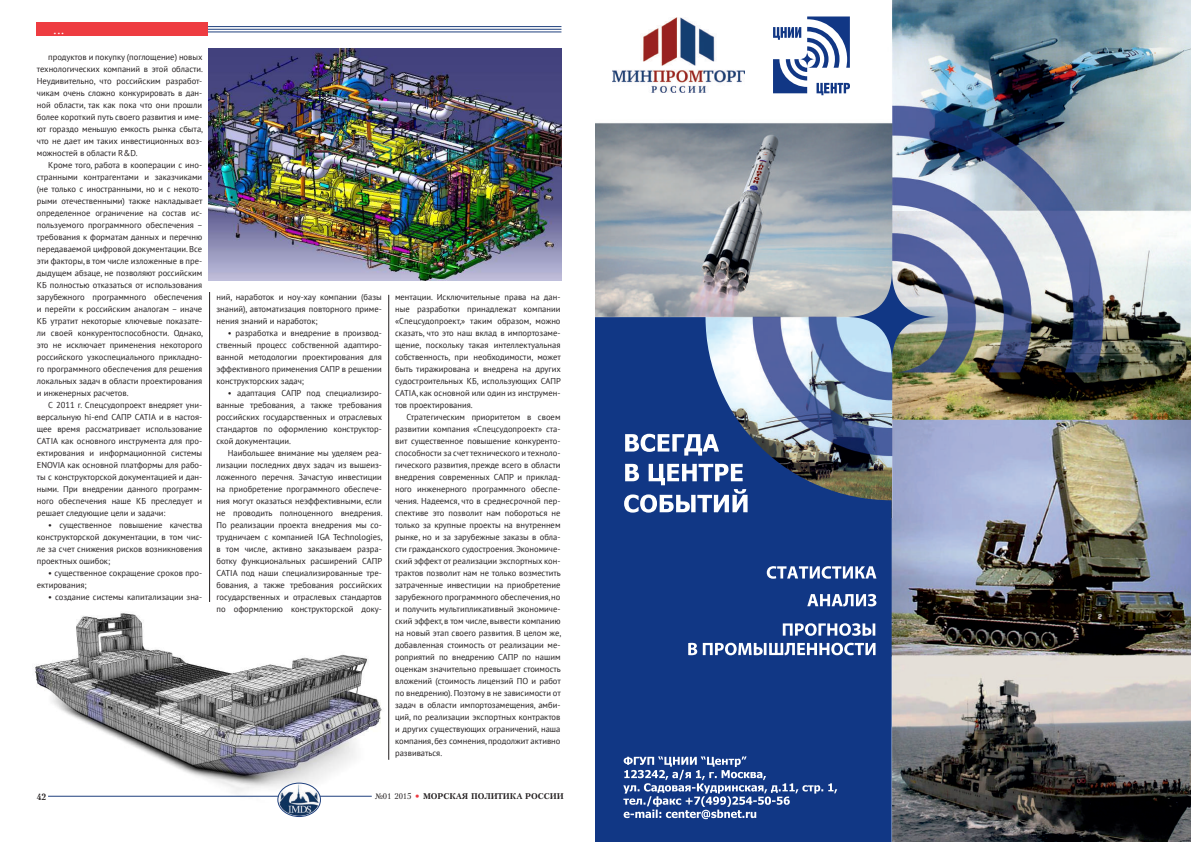
<style>
.page{position:relative;width:1191px;height:842px;background:#fff}
.page>*{position:absolute;margin:0;border:0;box-sizing:border-box;transform-origin:0 0}
.t1{font:14px "PT Sans";color:#fff}
.t2{font:9px "Petersburg Bold Cyrillic";color:#231f20}
.t3{font:8.6px/12px "PT Sans";color:#231f20;text-align:justify}
.t4{font:8.2px "Petersburg Bold Cyrillic";color:#231f20}
.s1{font-family:"Times New Roman"}
.s2{font-family:"Petersburg Cyrillic"}
.s3{color:#ee3a41}
</style>
<div class="page">
<img style="left:35px;top:604px;width:355px;height:192px">
<hr style="left:388px;top:295px;width:1px;height:465px;background:#231f20">
<hr style="left:209px;top:292px;width:1px;height:310px;background:#231f20">
<img style="left:209px;top:48px;width:352px;height:233px">
<img style="left:595px;top:0;width:596px;height:842px">
<svg style="left:595px;top:317px;width:296px;height:525px;background:#2b4b8d"></svg>
<svg style="left:688px;top:566px;width:188px;height:89px;background:#395999"></svg>
<img style="left:613px;top:18px;width:132px;height:74px">
<svg style="left:773px;top:16px;width:77px;height:79px"></svg>
<svg style="left:625px;top:434px;width:94px;height:22px"></svg>
<svg style="left:624px;top:464px;width:123px;height:49px"></svg>
<svg style="left:623px;top:756px;width:214px;height:63px;background:#405e9d"></svg>
<svg style="left:845px;top:270px;width:93px;height:93px;background:#8d9fad"></svg>
<hr style="left:48px;top:796px;width:324px;height:1px;background:#1f407d">
<div style="left:37px;top:23px;width:171px;height:13px;background:#ee3c41"></div>
<hr style="left:208px;top:26px;width:353px;height:1px;background:#1f407d">
<hr style="left:208px;top:29px;width:353px;height:1px;background:#1f407d">
<hr style="left:208px;top:32px;width:353px;height:1px;background:#1f407d">
<img style="left:278px;top:783px;width:42px;height:33px">
<div style="left:277px;top:783px;width:44px;height:34px;border:1px solid #1f407d;border-radius:50%"></div>
<h1 class="t1" style="left:53px;top:20px;width:12px">...</h1>
<p class="t3" style="left:37px;top:51px;width:168px;text-indent:11px">продуктов и покупку (поглощение) новых технологических компаний в этой области.<br>Неудивительно, что российским разработ&shy;чикам очень сложно конкурировать в дан&shy;ной области, так как пока что они прошли более короткий путь своего развития и име&shy;ют гораздо меньшую емкость рынка сбыта, что не дает им таких инвестиционных воз&shy;можностей в области R&amp;D.</p>
<p class="t3" style="left:37px;top:159px;width:168px;text-indent:11px">Кроме того, работа в кооперации с ино&shy;странными контрагентами и заказчиками (не только с иностранными, но и с некото&shy;рыми отечественными) также накладывает определенное ограничение на состав ис&shy;пользуемого программного обеспечения – требования к форматам данных и перечню передаваемой цифровой документации. Все эти факторы, в том числе изложенные в пре&shy;дыдущем абзаце, не позволяют российским КБ полностью отказаться от использования зарубежного программного обеспечения и перейти к российским аналогам – иначе КБ утратит некоторые ключевые показате&shy;ли своей конкурентоспособности. Однако, это не исключает применения некоторого российского узкоспециального прикладно&shy;го программного обеспечения для решения локальных задач в области проектирования и инженерных расчетов.</p>
<p class="t3" style="left:37px;top:399px;width:167px;text-indent:11px">С 2011 г. Спецсудопроект внедряет уни&shy;версальную hi-end САПР CATIA и в настоя&shy;щее время рассматривает использование CATIA как основного инструмента для про&shy;ектирования и информационной системы ENOVIA как основной платформы для рабо&shy;ты с конструкторской документацией и дан&shy;ными. При внедрении данного программ&shy;ного обеспечения наше КБ преследует и решает следующие цели и задачи:</p>
<p class="t3" style="left:37px;top:519px;width:167px;text-indent:11px">• существенное повышение качества конструкторской документации, в том чис&shy;ле за счет снижения рисков возникновения проектных ошибок;</p>
<p class="t3" style="left:37px;top:567px;width:167px;text-indent:11px">• существенное сокращение сроков про&shy;ектирования;</p>
<p class="t3" style="left:48px;top:591px;width:156px">• создание системы капитализации зна-</p>
<p class="t3" style="left:216px;top:291px;width:167px">ний, наработок и ноу-хау компании (базы знаний), автоматизация повторного приме&shy;нения знаний и наработок;</p>
<p class="t3" style="left:216px;top:327px;width:167px;text-indent:11px">• разработка и внедрение в производ&shy;ственный процесс собственной адаптиро&shy;ванной методологии проектирования для эффективного применения САПР в решении конструкторских задач;</p>
<p class="t3" style="left:216px;top:387px;width:167px;text-indent:11px">• адаптация САПР под специализиро&shy;ванные требования, а также требования российских государственных и отраслевых стандартов по оформлению конструктор&shy;ской документации.</p>
<p class="t3" style="left:216px;top:447px;width:168px;text-indent:11px">Наибольшее внимание мы уделяем реа&shy;лизации последних двух задач из вышеиз&shy;ложенного перечня. Зачастую инвестиции на приобретение программного обеспече&shy;ния могут оказаться неэффективными, если не проводить полноценного внедрения.<br>По реализации проекта внедрения мы со&shy;трудничаем с компанией IGA Technologies, в том числе, активно заказываем разра&shy;ботку функциональных расширений САПР CATIA под наши специализированные тре&shy;бования, а также требования российских государственных и отраслевых стандартов по оформлению конструкторской доку-</p>
<p class="t3" style="left:395px;top:291px;width:167px">ментации. Исключительные права на дан&shy;ные разработки принадлежат компании «Спецсудопроект,» таким образом, можно сказать, что это наш вклад в импортозаме&shy;щение, поскольку такая интеллектуальная собственность, при необходимости, может быть тиражирована и внедрена на других судостроительных КБ, использующих САПР CATIA, как основной или один из инструмен&shy;тов проектирования.</p>
<p class="t3" style="left:395px;top:411px;width:168px;text-indent:11px">Стратегическим приоритетом в своем развитии компания «Спецсудопроект» ста&shy;вит существенное повышение конкуренто&shy;способности за счет технического и техноло&shy;гического развития, прежде всего в области внедрения современных САПР и приклад&shy;ного инженерного программного обеспе&shy;чения. Надеемся, что в среднесрочной пер&shy;спективе это позволит нам побороться не только за крупные проекты на внутреннем рынке, но и за зарубежные заказы в обла&shy;сти гражданского судостроения. Экономиче&shy;ский эффект от реализации экспортных кон&shy;трактов позволит нам не только возместить затраченные инвестиции на приобретение зарубежного программного обеспечения, но и получить мультипликативный экономиче&shy;ский эффект, в том числе, вывести компанию на новый этап своего развития. В целом же, добавленная стоимость от реализации ме&shy;роприятий по внедрению САПР по нашим оценкам значительно превышает стоимость вложений (стоимость лицензий ПО и работ по внедрению). Поэтому в не зависимости от задач в области импортозамещения, амби&shy;ций, по реализации экспортных контрактов и других существующих ограничений, наша компания, без сомнения, продолжит активно развиваться.</p>
<p class="t2" style="left:37px;top:791px;width:11px">42</p>
<p class="t4" style="left:375px;top:791px;width:190px"><span class="s1">№</span><span class="s2">01 2015</span> <span class="s3">•</span> МОРСКАЯ ПОЛИТИКА РОССИИ</p>
</div>
